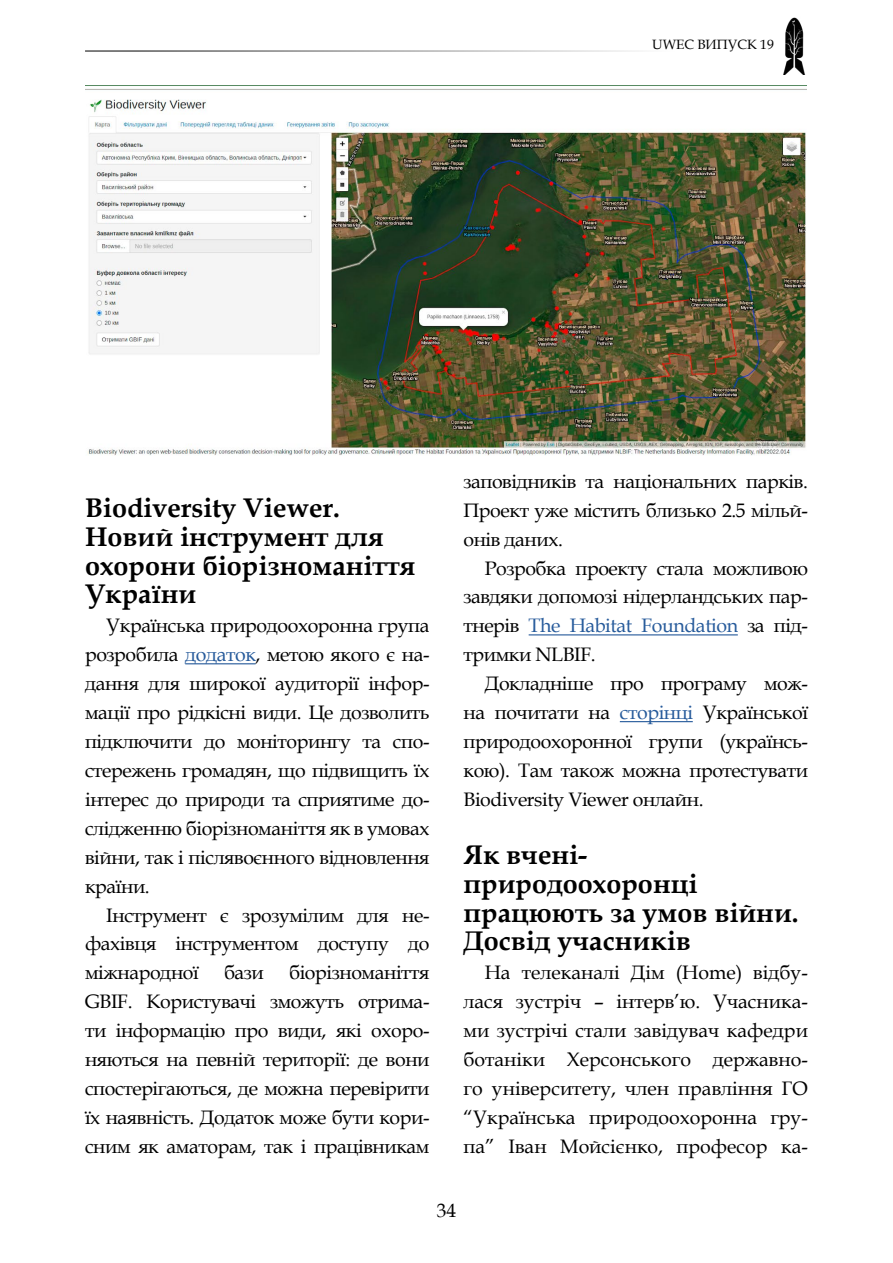
<style>
.page{position:relative;width:893px;height:1263px;background:#fff}
.page>*{position:absolute;margin:0;border:0;box-sizing:border-box;transform-origin:0 0}
.t1{font:700 27px/29px "Book Antiqua";color:#000}
.t2{font:19.5px/29px "Book Antiqua";letter-spacing:-.02em;color:#000;text-align:justify}
.t3{font:13.5px "Book Antiqua";color:#000}
.s1{color:#275b9b}
</style>
<div class="page">
<hr style="left:85px;top:51px;width:686px;height:1px;background:#000">
<img style="left:783px;top:17px;width:22px;height:57px">
<hr style="left:185px;top:663px;width:71px;height:1px;background:#275b9b">
<hr style="left:529px;top:634px;width:209px;height:1px;background:#275b9b">
<hr style="left:620px;top:721px;width:73px;height:1px;background:#275b9b">
<img style="left:85px;top:85px;width:722px;height:370px">
<p class="t3" style="left:652px;top:35px;width:123px">UWEC ВИПУСК 19</p>
<h1 class="t1" style="left:85px;top:493px;width:332px">Biodiversity Viewer.<br>Новий інструмент для охорони біорізноманіття<br>України</h1>
<p class="t2" style="left:85px;top:611px;width:346px;text-indent:21px">Українська природоохоронна група розробила <span class="s1">додаток</span>, метою якого є на&shy;дання для широкої аудиторії інфор&shy;мації про рідкісні види. Це дозволить підключити до моніторингу та спо&shy;стережень громадян, що підвищить їх інтерес до природи та сприятиме до&shy;слідженню біорізноманіття як в умовах війни, так і післявоєнного відновлення країни.</p>
<p class="t2" style="left:85px;top:900px;width:346px;text-indent:21px">Інструмент є зрозумілим для не&shy;фахівця інструментом доступу до міжнародної</p>
<p class="t2" style="left:85px;top:958px;width:346px;text-indent:204px">біорізноманіття GBIF. Користувачі зможуть отрима&shy;ти інформацію про види, які охоро&shy;няються на певній території: де вони спостерігаються, де можна перевірити їх наявність. Додаток може бути кори&shy;сним як аматорам, так і працівникам</p>
<p class="t2" style="left:224px;top:958px;width:41px">бази</p>
<p class="t2" style="left:463px;top:466px;width:346px">заповідників та національних парків.<br>Проект уже містить близько 2.5 мільй&shy;онів даних.</p>
<p class="t2" style="left:463px;top:553px;width:346px;text-indent:21px">Розробка проекту стала можливою завдяки допомозі нідерландських пар&shy;тнерів <span class="s1">The Habitat Foundation</span> за під&shy;тримки NLBIF.</p>
<p class="t2" style="left:463px;top:669px;width:346px;text-indent:21px">Докладніше про програму мож&shy;на почитати на <span class="s1">сторінці</span> Української природоохоронної групи (українсь&shy;кою). Там також можна протестувати Biodiversity Viewer онлайн.</p>
<h1 class="t1" style="left:463px;top:840px;width:337px">Як вчені&shy;природоохоронці працюють за умов війни.<br>Досвід учасників</h1>
<p class="t2" style="left:463px;top:958px;width:346px;text-indent:21px">На телеканалі Дім (Home) відбу&shy;лася зустріч – інтерв’ю. Учасника&shy;ми зустрічі стали завідувач кафедри ботаніки Херсонського державно&shy;го університету, член правління ГО “Українська природоохоронна гру&shy;па” Іван Мойсієнко, професор ка-</p>
<p class="t2" style="left:437px;top:1195px;width:21px">34</p>
</div>
